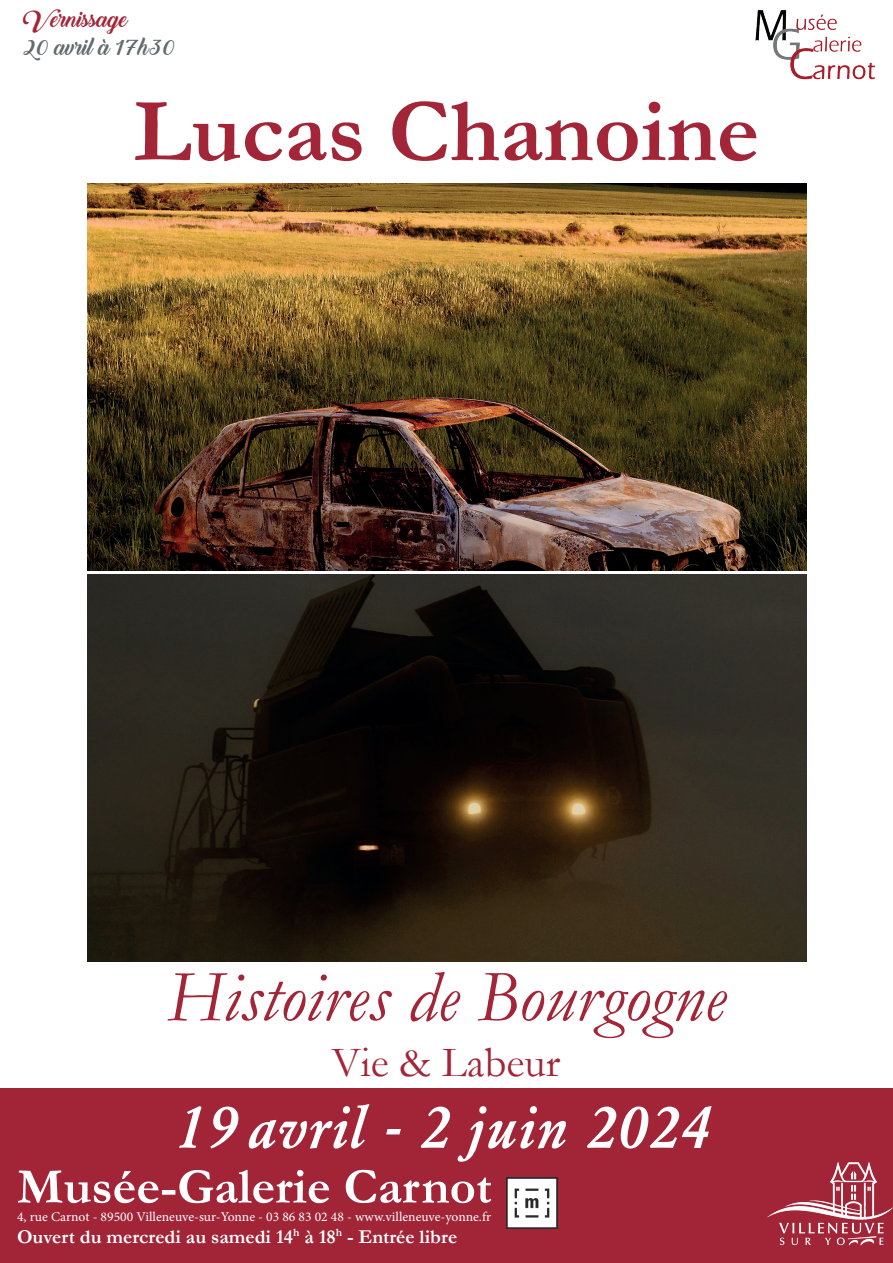
<style>
.page{position:relative;width:893px;height:1263px;background:#fff}
.page>*{position:absolute;margin:0;border:0;box-sizing:border-box;transform-origin:0 0}
.t1{font:700 90.9px "Garamond";color:#a22538}
.t2{font:italic 73.35px "Garamond";color:#a22538}
.t3{font:italic 500 63.6px "Garamond";color:#fff;scale:.95 1}
.t4{font:700 50.7px "Garamond";color:#fff}
.t5{font:43.35px "Garamond";color:#a22538}
.t6{font:21.6px/28.3px "Backto Black Demo";color:#636a6d}
.t7{font:700 19.65px "Garamond";color:#fff}
.t8{font:13.35px "Minion Pro";color:#fff}
.s1{color:#a22538}
</style>
<div class="page">
<div style="left:0;top:1088px;width:893px;height:175px;background:#a12437"></div>
<img style="left:767px;top:1162px;width:126px;height:84px">
<img style="left:755px;top:10px;width:120px;height:70px">
<img style="left:88px;top:183px;width:719px;height:387px">
<img style="left:88px;top:575px;width:719px;height:387px">
<img style="left:506px;top:1178px;width:51px;height:51px">
<p class="t6" style="left:23px;top:5px;width:153px"><span class="s1">Vernissage<br></span>20 avril à 17h30</p>
<p class="t1" style="left:133px;top:70px;width:627px">Lucas Chanoine</p>
<p class="t2" style="left:166px;top:947px;width:560px">Histoires de Bourgogne</p>
<p class="t5" style="left:331px;top:1033px;width:230px">Vie &amp; Labeur</p>
<p class="t3" style="left:178px;top:1091px;width:566px">19 avril - 2 juin 2024</p>
<p class="t4" style="left:17px;top:1152px;width:476px">Musée-Galerie Carnot</p>
<p class="t7" style="left:17px;top:1223px;width:442px">Ouvert du mercredi au samedi 14<sup>h</sup> à 18<sup>h</sup> - Entrée libre</p>
<p class="t8" style="left:17px;top:1207px;width:476px">4, rue Carnot - 89500 Villeneuve-sur-Yonne - 03 86 83 02 48 - www.villeneuve-yonne.fr</p>
</div>
